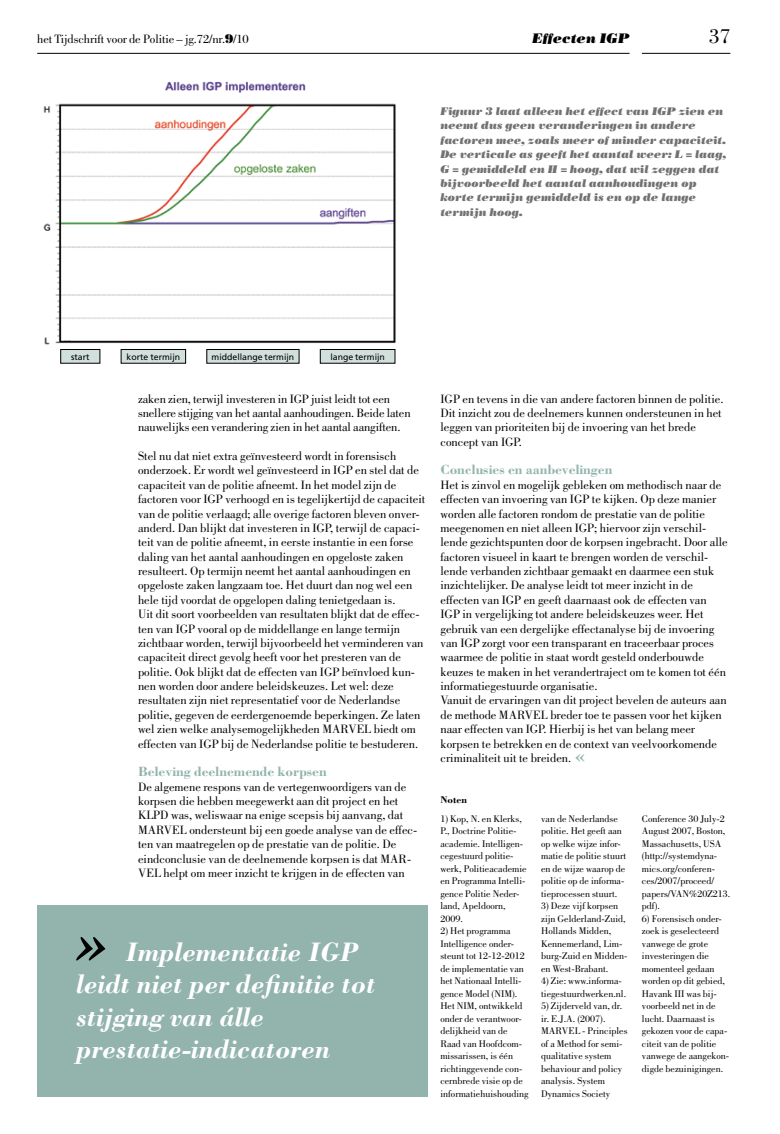
<style>
.page{position:relative;width:780px;height:1134px;background:#fff}
.page>*{position:absolute;margin:0;border:0;box-sizing:border-box;transform-origin:0 0}
.t1{font:italic 700 27.5px/32.5px "Bodoni";color:#fff}
.t2{font:21.25px "Bodoni";color:#000}
.t3{font:700 13.75px "Bodoni";color:#92b4ad}
.t4{font:italic 13.75px "Bodoni Poster";color:#000}
.t5{font:12.5px/14.4px "Bodoni";color:#000}
.t6{font:italic 11px/14.4px "Bodoni Poster";color:#707173}
.t7{font:10px/12.5px "Bodoni";color:#000}
.t8{font:700 10px "Bodoni";color:#000}
.t9{font:8.75px "Frutiger LT Std";color:#000}
.s1{font-family:"Bodoni Poster"}
.s2{font-weight:700;font-size:25px;color:#92b4ad}
</style>
<div class="page">
<hr style="left:37px;top:53px;width:592px;height:1px;background:#000">
<hr style="left:642px;top:53px;width:88px;height:1px;background:#000">
<div style="left:37px;top:906px;width:391px;height:191px;background:#92b4ad"></div>
<svg style="left:76px;top:937px;width:29px;height:23px"></svg>
<img style="left:43px;top:81px;width:353px;height:283px">
<div style="left:61px;top:349px;width:39px;height:14px;background:#d2e0dd"></div>
<div style="left:60px;top:349px;width:40px;height:15px;border:1px solid #000"></div>
<div style="left:121px;top:349px;width:65px;height:14px;background:#d2e0dd"></div>
<div style="left:121px;top:349px;width:65px;height:15px;border:1px solid #000"></div>
<div style="left:207px;top:349px;width:92px;height:14px;background:#d2e0dd"></div>
<div style="left:206px;top:349px;width:93px;height:15px;border:1px solid #000"></div>
<div style="left:320px;top:349px;width:75px;height:14px;background:#d2e0dd"></div>
<div style="left:320px;top:349px;width:75px;height:15px;border:1px solid #000"></div>
<p class="t5" style="left:37px;top:32px;width:213px">het Tijdschrift voor de Politie – jg.72/nr.<span class="s1">9</span>/10</p>
<h2 class="t2" style="left:709px;top:24px;width:23px">37</h2>
<p class="t4" style="left:532px;top:30px;width:99px">Effecten IGP</p>
<p class="t6" style="left:440px;top:104px;width:287px">Figuur 3 laat alleen het effect van IGP zien en neemt dus geen veranderingen in andere factoren mee, zoals meer of minder capaciteit.<br>De verticale as geeft het aantal weer: L = laag, G = gemiddeld en H = hoog, dat wil zeggen dat bijvoorbeeld het aantal aanhoudingen op korte termijn gemiddeld is en op de lange termijn hoog.</p>
<p class="t9" style="left:71px;top:351px;width:20px">start</p>
<p class="t9" style="left:127px;top:351px;width:55px">korte termijn</p>
<p class="t9" style="left:211px;top:351px;width:84px">middellange termijn</p>
<p class="t9" style="left:330px;top:351px;width:56px">lange termijn</p>
<p class="t5" style="left:138px;top:391px;width:274px">zaken zien, terwijl investeren in IGP juist leidt tot een snellere stijging van het aantal aanhoudingen. Beide laten nauwelijks een verandering zien in het aantal aangiften.</p>
<p class="t5" style="left:138px;top:449px;width:289px">Stel nu dat niet extra geïnvesteerd wordt in forensisch onderzoek. Er wordt wel geïnvesteerd in IGP en stel dat de capaciteit van de politie afneemt. In het model zijn de factoren voor IGP verhoogd en is tegelijkertijd de capaciteit van de politie verlaagd; alle overige factoren bleven onver&shy;anderd. Dan blijkt dat investeren in IGP, terwijl de capaci&shy;teit van de politie afneemt, in eerste instantie in een forse daling van het aantal aanhoudingen en opgeloste zaken resulteert. Op termijn neemt het aantal aanhoudingen en opgeloste zaken langzaam toe. Het duurt dan nog wel een hele tijd voordat de opgelopen daling tenietgedaan is.<br>Uit dit soort voorbeelden van resultaten blijkt dat de effec&shy;ten van IGP vooral op de middellange en lange termijn zichtbaar worden, terwijl bijvoorbeeld het verminderen van capaciteit direct gevolg heeft voor het presteren van de politie. Ook blijkt dat de effecten van IGP beïnvloed kun&shy;nen worden door andere beleidskeuzes. Let wel: deze resultaten zijn niet representatief voor de Nederlandse politie, gegeven de eerdergenoemde beperkingen. Ze laten wel zien welke analysemogelijkheden MARVEL biedt om effecten van IGP bij de Nederlandse politie te bestuderen.</p>
<p class="t3" style="left:138px;top:763px;width:190px">Beleving deelnemende korpsen</p>
<p class="t5" style="left:138px;top:779px;width:281px">De algemene respons van de vertegenwoordigers van de korpsen die hebben meegewerkt aan dit project en het KLPD was, weliswaar na enige scepsis bij aanvang, dat MARVEL ondersteunt bij een goede analyse van de effec&shy;ten van maatregelen op de prestatie van de politie. De eindconclusie van de deelnemende korpsen is dat MAR-VEL helpt om meer inzicht te krijgen in de effecten van</p>
<h1 class="t1" style="left:76px;top:935px;width:300px;text-indent:49px">Implementatie IGP leidt niet per definitie tot stijging van álle prestatie-indicatoren</h1>
<p class="t5" style="left:440px;top:391px;width:284px">IGP en tevens in die van andere factoren binnen de politie.<br>Dit inzicht zou de deelnemers kunnen ondersteunen in het leggen van prioriteiten bij de invoering van het brede concept van IGP.</p>
<p class="t3" style="left:440px;top:461px;width:173px">Conclusies en aanbevelingen</p>
<p class="t5" style="left:440px;top:478px;width:289px">Het is zinvol en mogelijk gebleken om methodisch naar de effecten van invoering van IGP te kijken. Op deze manier worden alle factoren rondom de prestatie van de politie meegenomen en niet alleen IGP; hiervoor zijn verschil&shy;lende gezichtspunten door de korpsen ingebracht. Door alle factoren visueel in kaart te brengen worden de verschil&shy;lende verbanden zichtbaar gemaakt en daarmee een stuk inzichtelijker. De analyse leidt tot meer inzicht in de effecten van IGP en geeft daarnaast ook de effecten van IGP in vergelijking tot andere beleidskeuzes weer. Het gebruik van een dergelijke effectanalyse bij de invoering van IGP zorgt voor een transparant en traceerbaar proces waarmee de politie in staat wordt gesteld onderbouwde keuzes te maken in het verandertraject om te komen tot één informatiegestuurde organisatie.<br>Vanuit de ervaringen van dit project bevelen de auteurs aan de methode MARVEL breder toe te passen voor het kijken naar effecten van IGP. Hierbij is het van belang meer korpsen te betrekken en de context van veelvoorkomende criminaliteit uit te breiden. <span class="s2">«</span></p>
<p class="t8" style="left:440px;top:794px;width:28px">Noten</p>
<p class="t7" style="left:440px;top:812px;width:88px">1) Kop, N. en Klerks,<br>P., Doctrine Politie&shy;academie. Intelligen&shy;cegestuurd politie&shy;werk, Politieacademie en Programma Intelli&shy;gence Politie Neder&shy;land, Apeldoorn,<br>2009.</p>
<p class="t7" style="left:440px;top:925px;width:90px">2) Het programma<br>Intelligence onder&shy;steunt tot 12-12-2012 de implementatie van het Nationaal Intelli&shy;gence Model (NIM).<br>Het NIM, ontwikkeld onder de verantwoor&shy;delijkheid van de<br>Raad van Hoofdcom&shy;missarissen, is één richtinggevende con&shy;cernbrede visie op de informatiehuishouding</p>
<p class="t7" style="left:541px;top:812px;width:86px">van de Nederlandse politie. Het geeft aan op welke wijze infor&shy;matie de politie stuurt en de wijze waarop de politie op de informa&shy;tieprocessen stuurt.</p>
<p class="t7" style="left:541px;top:900px;width:88px">3) Deze vijf korpsen zijn Gelderland-Zuid,<br>Hollands Midden,<br>Kennemerland, Lim&shy;burg-Zuid en Midden&shy;en West-Brabant.</p>
<p class="t7" style="left:541px;top:975px;width:86px">4) Zie: www.informa&shy;tiegestuurdwerken.nl.</p>
<p class="t7" style="left:541px;top:1000px;width:88px">5) Zijderveld van, dr. ir. E.J.A. (2007).<br>MARVEL - Principles of a Method for semi&shy;qualitative system behaviour and policy analysis. System<br>Dynamics Society</p>
<p class="t7" style="left:642px;top:812px;width:90px">Conference 30 July-2<br>August 2007, Boston,<br>Massachusetts, USA (http://systemdyna&shy;mics.org/conferen&shy;ces/2007/proceed/ papers/VAN%20Z213. pdf).</p>
<p class="t7" style="left:642px;top:912px;width:89px">6) Forensisch onder&shy;zoek is geselecteerd vanwege de grote investeringen die momenteel gedaan worden op dit gebied,<br>Havank III was bij&shy;voorbeeld net in de lucht. Daarnaast is gekozen voor de capa&shy;citeit van de politie vanwege de aangekon&shy;digde bezuinigingen.</p>
</div>
